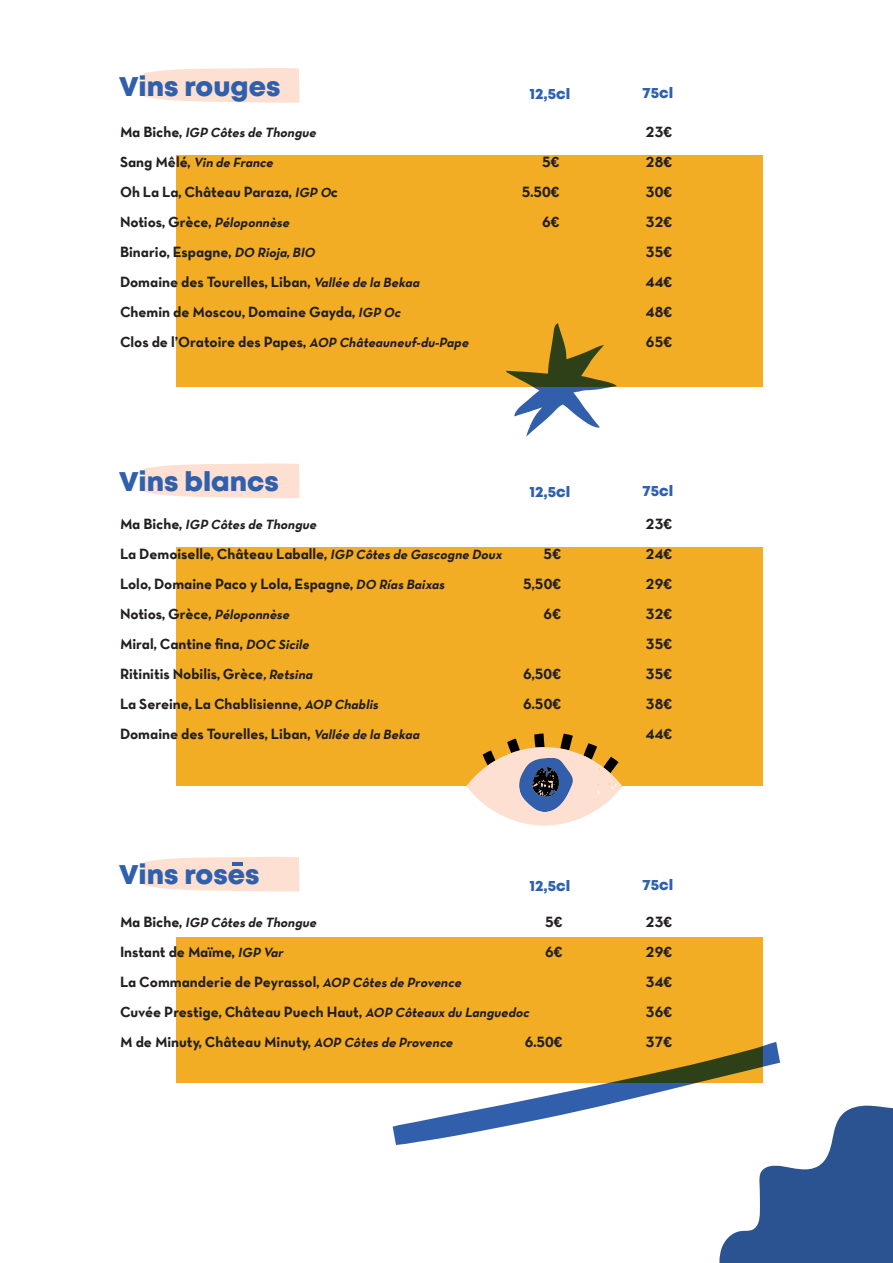
<style>
.page{position:relative;width:893px;height:1263px;background:#fff}
.page>*{position:absolute;margin:0;border:0;box-sizing:border-box;transform-origin:0 0}
.t1{font:27px "Mont Heavy DEMO";color:#2f60ad}
.t2{font:15px "Neutra Text TF Bold Alt";color:#231f20}
.t3{font:15px "Mont Heavy DEMO";color:#2f60ad}
.t4{font:italic 13.5px "Neutra Text TF Bold Alt";color:#231f20}
.s1{font-style:normal;font-size:15px}
.s2{font-style:italic;font-size:13.5px}
</style>
<div class="page">
<div style="left:176px;top:155px;width:587px;height:232px;background:#f2ad25"></div>
<svg style="left:143px;top:68px;width:157px;height:35px;background:#fde2d4"></svg>
<div style="left:176px;top:547px;width:587px;height:239px;background:#f2ad25"></div>
<svg style="left:143px;top:463px;width:157px;height:35px;background:#fde2d4"></svg>
<svg style="left:466px;top:733px;width:156px;height:92px"></svg>
<div style="left:176px;top:938px;width:587px;height:145px;background:#f2ad25"></div>
<svg style="left:393px;top:1042px;width:500px;height:221px"></svg>
<svg style="left:506px;top:323px;width:111px;height:114px"></svg>
<svg style="left:143px;top:857px;width:157px;height:35px;background:#fbe1d4"></svg>
<p class="t1" style="left:119px;top:71px;width:163px">Vins rouges</p>
<p class="t4" style="left:120px;top:124px;width:200px"><span class="s1">M a B i c h e ,</span> IGP Côtes de Thongue</p>
<p class="t2" style="left:646px;top:123px;width:28px">23€</p>
<p class="t4" style="left:120px;top:154px;width:158px"><span class="s1">S a n g M ê l é,</span> Vin de France</p>
<p class="t2" style="left:542px;top:153px;width:19px">5€</p>
<p class="t2" style="left:646px;top:153px;width:28px">28€</p>
<p class="t2" style="left:120px;top:183px;width:220px">Oh La La, Château Paraza, <span class="s2">IGP O</span>c</p>
<p class="t2" style="left:522px;top:183px;width:39px">5.50€</p>
<p class="t2" style="left:646px;top:183px;width:28px">30€</p>
<p class="t2" style="left:120px;top:213px;width:174px">Notios, Grèce, <span class="s2">Péloponnèse</span></p>
<p class="t2" style="left:542px;top:213px;width:19px">6€</p>
<p class="t2" style="left:646px;top:213px;width:28px">32€</p>
<p class="t2" style="left:120px;top:243px;width:199px">Binario, Espagne, <span class="s2">DO Rioja,BIO</span></p>
<p class="t2" style="left:646px;top:243px;width:28px">35€</p>
<p class="t2" style="left:120px;top:273px;width:304px">Domaine des Tourelles, Liban, <span class="s2">Vallée de la Bekaa</span></p>
<p class="t2" style="left:646px;top:273px;width:28px">44€</p>
<p class="t2" style="left:120px;top:303px;width:285px">Chemin de Moscou, Domaine Gayda, <span class="s2">IGP Oc</span></p>
<p class="t2" style="left:646px;top:303px;width:28px">48€</p>
<p class="t2" style="left:120px;top:333px;width:353px">Clos de l’Oratoire des Papes, <span class="s2">AOP Châteauneuf-du-Pape</span></p>
<p class="t2" style="left:646px;top:333px;width:28px">65€</p>
<p class="t3" style="left:529px;top:85px;width:42px">12,5cl</p>
<p class="t3" style="left:642px;top:84px;width:32px">75cl</p>
<p class="t1" style="left:119px;top:466px;width:161px">Vins blancs</p>
<p class="t4" style="left:120px;top:516px;width:201px"><span class="s1">M a B i c h e ,</span> IGP Côtes de Thongue</p>
<p class="t2" style="left:646px;top:515px;width:28px">23€</p>
<p class="t2" style="left:120px;top:545px;width:386px">La Demoiselle, Château Laballe, <span class="s2">IGP Côtes de Gascogne Doux</span></p>
<p class="t2" style="left:544px;top:545px;width:19px">5€</p>
<p class="t2" style="left:646px;top:545px;width:28px">24€</p>
<p class="t2" style="left:120px;top:575px;width:329px">Lolo, Domaine Paco y Lola, Espagne, <span class="s2">DO Rías Baixas</span></p>
<p class="t2" style="left:523px;top:575px;width:39px">5,50€</p>
<p class="t2" style="left:646px;top:575px;width:28px">29€</p>
<p class="t2" style="left:120px;top:605px;width:174px">Notios, Grèce, <span class="s2">Péloponnèse</span></p>
<p class="t2" style="left:544px;top:605px;width:19px">6€</p>
<p class="t2" style="left:646px;top:605px;width:28px">32€</p>
<p class="t2" style="left:120px;top:635px;width:193px">Miral, Cantine fina, <span class="s2">DOC Sicile</span></p>
<p class="t2" style="left:646px;top:635px;width:28px">35€</p>
<p class="t2" style="left:120px;top:665px;width:197px">Ritinitis Nobilis, Grèce<span class="s2">,Retsina</span></p>
<p class="t2" style="left:523px;top:665px;width:39px">6,50€</p>
<p class="t2" style="left:646px;top:665px;width:28px">35€</p>
<p class="t2" style="left:120px;top:695px;width:262px">La Sereine, La Chablisienne, <span class="s2">AOP Chablis</span></p>
<p class="t2" style="left:523px;top:695px;width:39px">6.50€</p>
<p class="t2" style="left:646px;top:695px;width:28px">38€</p>
<p class="t2" style="left:120px;top:725px;width:304px">Domaine des Tourelles, Liban, <span class="s2">Vallée de la Bekaa</span></p>
<p class="t2" style="left:646px;top:725px;width:28px">44€</p>
<p class="t3" style="left:529px;top:483px;width:42px">12,5cl</p>
<p class="t3" style="left:642px;top:482px;width:32px">75cl</p>
<p class="t1" style="left:119px;top:860px;width:142px">Vins roses</p>
<p class="t4" style="left:120px;top:914px;width:201px"><span class="s1">M a B i c h e ,</span> IGP Côtes de Thongue</p>
<p class="t2" style="left:545px;top:912px;width:19px">5€</p>
<p class="t2" style="left:646px;top:912px;width:28px">23€</p>
<p class="t2" style="left:120px;top:942px;width:168px">Instant de Maïme, <span class="s2">IGP Var</span></p>
<p class="t2" style="left:545px;top:942px;width:19px">6€</p>
<p class="t2" style="left:646px;top:942px;width:28px">29€</p>
<p class="t2" style="left:120px;top:972px;width:346px">La Commanderie de Peyrassol, <span class="s2">AOP Côtes de Provence</span></p>
<p class="t2" style="left:646px;top:972px;width:28px">34€</p>
<p class="t2" style="left:120px;top:1002px;width:414px">Cuvée Prestige, Château Puech Haut, <span class="s2">AOP Côteaux du Languedoc</span></p>
<p class="t2" style="left:646px;top:1002px;width:28px">36€</p>
<p class="t2" style="left:120px;top:1032px;width:337px">M de Minuty, Château Minuty, <span class="s2">AOP Côtes de Provence</span></p>
<p class="t2" style="left:525px;top:1032px;width:39px">6.50€</p>
<p class="t2" style="left:646px;top:1032px;width:28px">37€</p>
<p class="t3" style="left:529px;top:877px;width:42px">12,5cl</p>
<p class="t3" style="left:642px;top:876px;width:32px">75cl</p>
</div>
